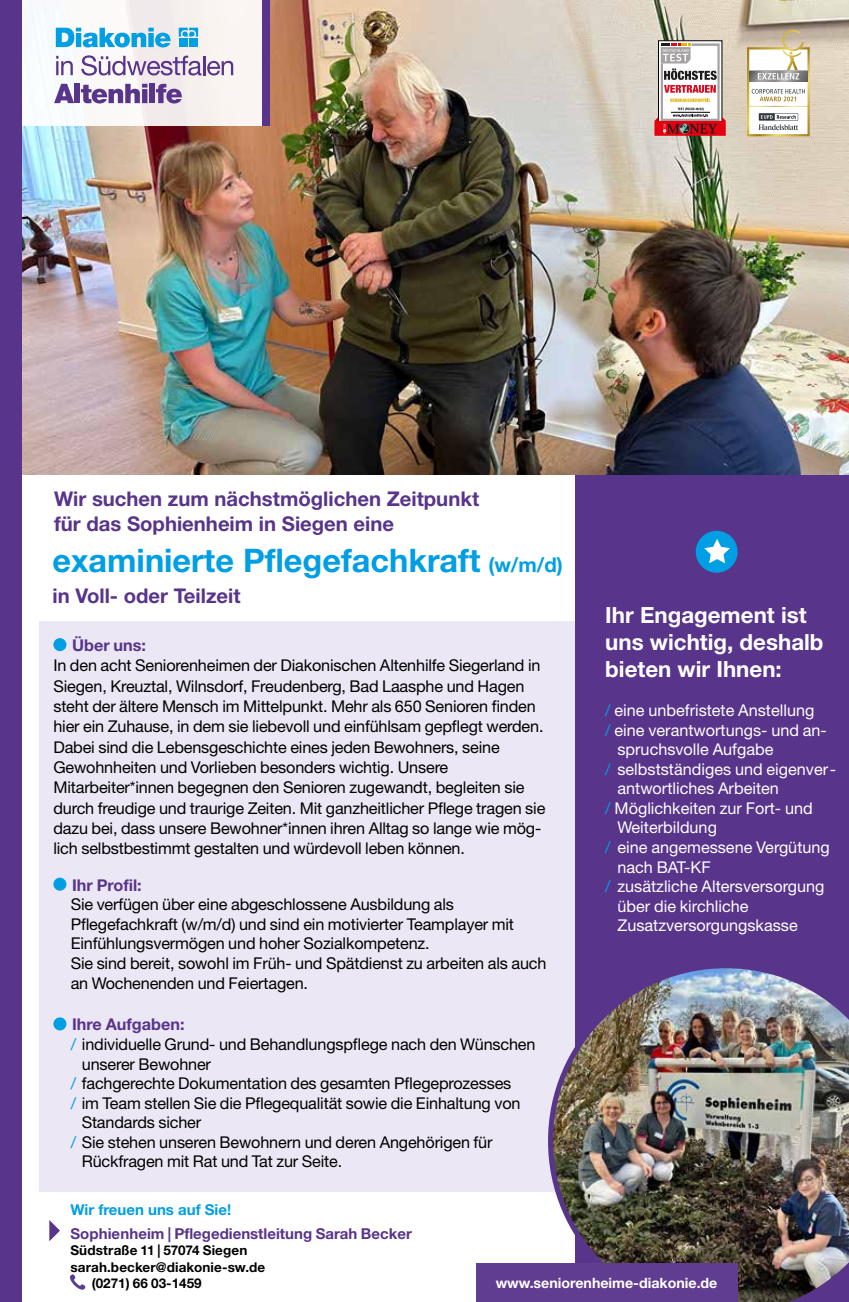
<style>
.page{position:relative;width:849px;height:1302px;background:#fff}
.page>*{position:absolute;margin:0;border:0;box-sizing:border-box;transform-origin:0 0}
.t1{font:700 32.4px "Helvetica Neue LT Pro";color:#009ee3}
.t2{font:700 22.35px/26.8px "Helvetica Neue LT Pro";color:#fff}
.t3{font:700 20.25px/24.3px "Helvetica Neue LT Pro";color:#58348b}
.t4{font:16.2px/20.2px "Helvetica Neue LT Std";letter-spacing:-.01em;color:#000}
.t5{font:16.2px "Helvetica Neue LT Std";color:#fff}
.t6{font:700 16.2px "Helvetica Neue LT Pro";color:#58348b}
.t7{font:700 15px "Helvetica Neue LT Pro";color:#58348b}
.t8{font:700 15px "Helvetica Neue LT Pro";color:#009ee3}
.t9{font:700 14.25px "Helvetica Neue LT Pro";color:#fff}
.t10{font:700 13.5px "Helvetica Neue LT Pro";letter-spacing:.01em;color:#000}
.s1{font-size:20.25px}
.s2{color:#009ee3}
</style>
<div class="page">
<div style="left:39px;top:621px;width:536px;height:570px;background:#ebe7f4"></div>
<div style="left:575px;top:473px;width:274px;height:828px;background:#58348b"></div>
<img style="left:548px;top:968px;width:301px;height:333px">
<img style="left:21px;top:0;width:828px;height:474px">
<div style="left:53px;top:638px;width:13px;height:13px;background:#009ee3;border-radius:50%"></div>
<div style="left:53px;top:877px;width:13px;height:13px;background:#009ee3;border-radius:50%"></div>
<div style="left:53px;top:1017px;width:13px;height:13px;background:#009ee3;border-radius:50%"></div>
<div style="left:15px;top:0;width:248px;height:125px;background:linear-gradient(to right,#f2f4f9,#f9f2ed)"></div>
<div style="left:262px;top:0;width:8px;height:125px;background:#58348b"></div>
<svg style="left:56px;top:28px;width:114px;height:19px"></svg>
<svg style="left:179px;top:28px;width:19px;height:9px"></svg>
<div style="left:179px;top:38px;width:9px;height:9px;background:#009ee3"></div>
<div style="left:189px;top:38px;width:9px;height:9px;background:#009ee3"></div>
<svg style="left:56px;top:56px;width:17px;height:19px"></svg>
<svg style="left:81px;top:55px;width:152px;height:21px"></svg>
<svg style="left:54px;top:84px;width:20px;height:19px"></svg>
<div style="left:75px;top:84px;width:5px;height:19px;background:#58348b"></div>
<svg style="left:81px;top:84px;width:66px;height:19px"></svg>
<div style="left:150px;top:84px;width:5px;height:19px;background:#58348b"></div>
<svg style="left:156px;top:84px;width:26px;height:19px"></svg>
<div style="left:0;top:0;width:21px;height:1301px;background:#58348b"></div>
<div style="left:476px;top:1262px;width:262px;height:39px;background:#613d91"></div>
<svg style="left:49px;top:1220px;width:11px;height:21px"></svg>
<div style="left:695px;top:531px;width:42px;height:41px;background:#009ee3;border-radius:50%"></div>
<svg style="left:70px;top:1274px;width:16px;height:16px"></svg>
<svg style="left:704px;top:539px;width:26px;height:24px"></svg>
<svg style="left:654px;top:40px;width:71px;height:96px"></svg>
<svg style="left:747px;top:30px;width:62px;height:106px"></svg>
<p class="t3" style="left:54px;top:486px;width:426px">Wir suchen zum nächstmöglichen Zeitpunkt für das Sophienheim in Siegen eine</p>
<h1 class="t1" style="left:52px;top:540px;width:512px">examinierte Pflegefachkraft <span class="s1">(w/m/d)</span></h1>
<p class="t3" style="left:52px;top:582px;width:190px">in Voll- oder Teilzeit</p>
<p class="t6" style="left:72px;top:635px;width:75px">Über uns:</p>
<p class="t4" style="left:53px;top:655px;width:493px">In den acht Seniorenheimen der Diakonischen Altenhilfe Siegerland in Siegen, Kreuztal, Wilnsdorf, Freudenberg, Bad Laasphe und Hagen steht der ältere Mensch im Mittelpunkt. Mehr als 650 Senioren finden hier ein Zuhause, in dem sie liebevoll und einfühlsam gepflegt werden.<br>Dabei sind die Lebensgeschichte eines jeden Bewohners, seine Gewohnheiten und Vorlieben besonders wichtig. Unsere Mitarbeiter*innen begegnen den Senioren zugewandt, begleiten sie durch freudige und traurige Zeiten. Mit ganzheitlicher Pflege tragen sie dazu bei, dass unsere Bewohner*innen ihren Alltag so lange wie mög&shy;lich selbstbestimmt gestalten und würdevoll leben können.</p>
<p class="t6" style="left:72px;top:874px;width:71px">Ihr Profil:</p>
<p class="t4" style="left:71px;top:894px;width:477px;line-height:19.5px">Sie verfügen über eine abgeschlossene Ausbildung als Pflegefachkraft (w/m/d) und sind ein motivierter Teamplayer mit Einfühlungsvermögen und hoher Sozialkompetenz.<br>Sie sind bereit, sowohl im Früh- und Spätdienst zu arbeiten als auch an Wochenenden und Feiertagen.</p>
<p class="t6" style="left:72px;top:1014px;width:114px">Ihre Aufgaben:</p>
<p class="t4" style="left:71px;top:1033px;width:466px"><span class="s2">/</span> individuelle Grund- und Behandlungspflege nach den Wünschen</p>
<p class="t4" style="left:82px;top:1053px;width:131px">unserer Bewohner</p>
<p class="t4" style="left:71px;top:1072px;width:442px"><span class="s2">/</span> fachgerechte Dokumentation des gesamten Pflegeprozesses</p>
<p class="t4" style="left:71px;top:1092px;width:451px"><span class="s2">/</span> im Team stellen Sie die Pflegequalität sowie die Einhaltung von</p>
<p class="t4" style="left:82px;top:1112px;width:121px">Standards sicher</p>
<p class="t4" style="left:71px;top:1131px;width:423px"><span class="s2">/</span> Sie stehen unseren Bewohnern und deren Angehörigen für</p>
<p class="t4" style="left:82px;top:1151px;width:262px">Rückfragen mit Rat und Tat zur Seite.</p>
<h2 class="t2" style="left:605px;top:601px;width:220px">Ihr Engagement ist uns wichtig, deshalb bieten wir Ihnen:</h2>
<p class="t5" style="left:605px;top:700px;width:210px"><span class="s2">/</span> eine unbefristete Anstellung</p>
<p class="t5" style="left:605px;top:720px;width:223px"><span class="s2">/</span> eine verantwortungs- und an-</p>
<p class="t5" style="left:617px;top:739px;width:157px">spruchsvolle Aufgabe</p>
<p class="t5" style="left:605px;top:759px;width:232px"><span class="s2">/</span> selbstständiges und eigenver-</p>
<p class="t5" style="left:617px;top:778px;width:163px">antwortliches Arbeiten</p>
<p class="t5" style="left:605px;top:798px;width:209px"><span class="s2">/</span> Möglichkeiten zur Fort- und</p>
<p class="t5" style="left:617px;top:817px;width:101px">Weiterbildung</p>
<p class="t5" style="left:605px;top:837px;width:226px"><span class="s2">/</span> eine angemessene Vergütung</p>
<p class="t5" style="left:617px;top:857px;width:95px">nach BAT-KF</p>
<p class="t5" style="left:605px;top:876px;width:220px"><span class="s2">/</span> zusätzliche Altersversorgung</p>
<p class="t5" style="left:617px;top:896px;width:132px">über die kirchliche</p>
<p class="t5" style="left:617px;top:915px;width:182px">Zusatzversorgungskasse</p>
<p class="t8" style="left:70px;top:1199px;width:162px">Wir freuen uns auf Sie!</p>
<p class="t7" style="left:70px;top:1223px;width:343px">Sophienheim | Pflegedienstleitung Sarah Becker</p>
<p class="t10" style="left:70px;top:1241px;width:178px">Südstraße 11 | 57074 Siegen</p>
<p class="t10" style="left:70px;top:1258px;width:196px">sarah.becker@diakonie-sw.de</p>
<p class="t10" style="left:92px;top:1274px;width:111px">(0271) 66 03-1459</p>
<p class="t9" style="left:495px;top:1273px;width:223px">www.seniorenheime-diakonie.de</p>
</div>
